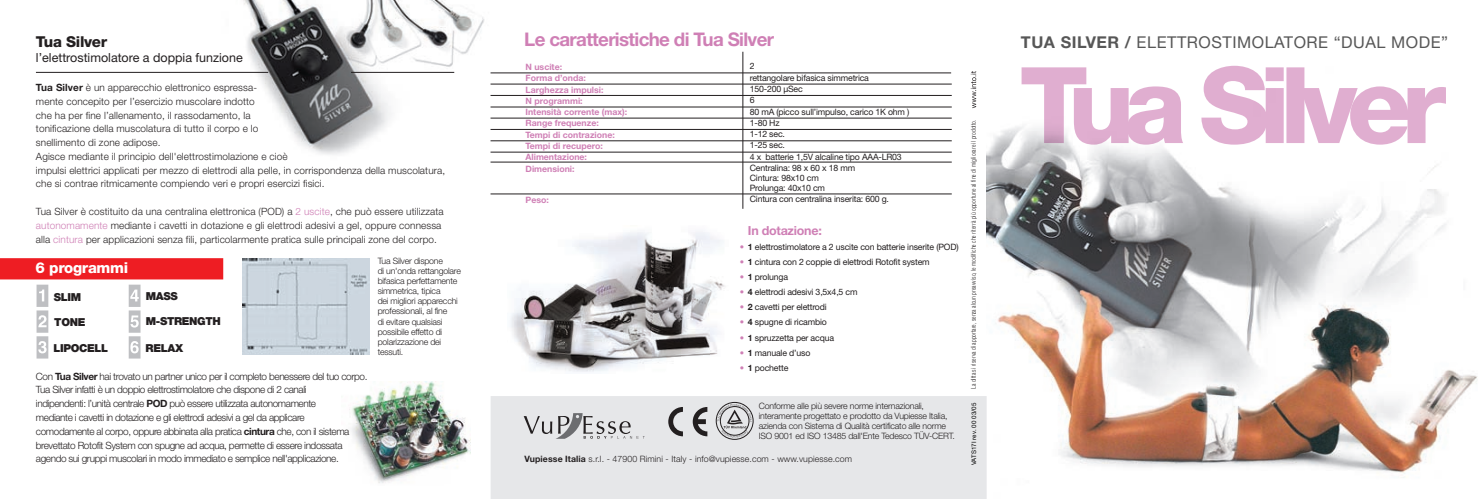
<style>
.page{position:relative;width:1484px;height:499px;background:#fff}
.page>*{position:absolute;margin:0;border:0;box-sizing:border-box;transform-origin:0 0}
.t1{font:700 18.75px "Helvetica Neue";letter-spacing:-.035em;color:#cf7fb5}
.t2{font:16.25px "Helvetica Neue";letter-spacing:.035em;color:#575757}
.t3{font:800 15px "Helvetica Neue";letter-spacing:-.02em;color:#fff}
.t4{font:800 15px "Helvetica Neue";letter-spacing:-.02em;color:#231f20}
.t5{font:12.5px "Helvetica Neue";color:#231f20}
.t6{font:700 12.5px "Helvetica Neue";letter-spacing:-.02em;color:#cf7fb5}
.t7{font:900 11px "Helvetica Neue";letter-spacing:-.03em;color:#231f20}
.t8{font:300 10px/13.8px "Helvetica Neue";letter-spacing:.01em;color:#231f20}
.t9{font:300 10px/13.8px "Helvetica Neue";letter-spacing:-.04em;color:#231f20}
.t10{font:8.75px/11.2px "Helvetica Neue";letter-spacing:-.02em;color:#231f20}
.t11{font:300 8.75px/10px "Helvetica Neue";letter-spacing:-.02em;color:#231f20}
.t12{font:700 8.75px/11.2px "Helvetica Neue";color:#cf7fb5}
.t13{font:300 8.75px "Helvetica Neue";letter-spacing:.01em;color:#231f20}
.t14{font:300 condensed 6.25px "Helvetica";color:#231f20}
.t15{font:6.25px "Helvetica Neue";letter-spacing:.01em;color:#000}
.s1{font-weight:700}
.s2{color:#cf7fb5}
.s3{font-weight:700;color:#cf7fb5}
</style>
<div class="page">
<img style="left:986px;top:65px;width:492px;height:432px">
<img style="left:0;top:0;width:485px;height:454px">
<img style="left:342px;top:381px;width:128px;height:102px">
<div style="left:490px;top:395px;width:496px;height:103px;background:#e6e7e9"></div>
<svg style="left:668px;top:407px;width:15px;height:28px"></svg>
<svg style="left:692px;top:407px;width:15px;height:28px"></svg>
<div style="left:716px;top:401px;width:37px;height:38px;border:1px solid #231f20;border-radius:50%"></div>
<svg style="left:717px;top:403px;width:34px;height:34px"></svg>
<svg style="left:523px;top:413px;width:122px;height:25px"></svg>
<svg style="left:970px;top:71px;width:6px;height:37px"></svg>
<svg style="left:490px;top:51px;width:461px;height:158px"></svg>
<img style="left:510px;top:232px;width:215px;height:140px">
<svg style="left:1021px;top:67px;width:161px;height:77px"></svg>
<svg style="left:1201px;top:66px;width:82px;height:78px"></svg>
<div style="left:1286px;top:67px;width:18px;height:76px;background:#e0aed0"></div>
<svg style="left:1299px;top:86px;width:146px;height:58px"></svg>
<div style="left:0;top:258px;width:223px;height:21px;background:#ee1d23"></div>
<svg style="left:37px;top:284px;width:11px;height:74px"></svg>
<svg style="left:129px;top:284px;width:11px;height:74px"></svg>
<svg style="left:36px;top:72px;width:232px;height:1px"></svg>
<svg style="left:351px;top:72px;width:103px;height:1px"></svg>
<img style="left:243px;top:258px;width:127px;height:95px">
<h1 class="t1" style="left:524px;top:28px;width:251px">Le caratteristiche di Tua Silver</h1>
<p class="t12" style="left:525px;top:61px;width:103px">N uscite:<br>Forma d’onda:<br>Larghezza impulsi:<br>N programmi:<br>Intensità corrente (max):<br>Range frequenze:<br>Tempi di contrazione:<br>Tempi di recupero:<br>Alimentazione:<br>Dimensioni:</p>
<p class="t12" style="left:525px;top:194px;width:25px">Peso:</p>
<h3 class="t4" style="left:36px;top:33px;width:73px">Tua Silver</h3>
<h2 class="t2" style="left:1020px;top:32px;width:429px"><span class="s1">TUA SILVER /</span> ELETTROSTIMOLATORE “DUAL MODE”</h2>
<p class="t5" style="left:36px;top:50px;width:208px">l’elettrostimolatore a doppia funzione</p>
<p class="t8" style="left:36px;top:80px;width:410px"><span class="s1">Tua Silver</span> è un apparecchio elettronico espressa-<br>mente concepito per l’esercizio muscolare indotto<br>che ha per fine l’allenamento, il rassodamento, la<br>tonificazione della muscolatura di tutto il corpo e lo<br>snellimento di zone adipose.<br>Agisce mediante il principio dell'elettrostimolazione e cioè<br>impulsi elettrici applicati per mezzo di elettrodi alla pelle, in corrispondenza della muscolatura, che si contrae ritmicamente compiendo veri e propri esercizi fisici.</p>
<p class="t8" style="left:36px;top:204px;width:409px">Tua Silver è costituito da una centralina elettronica (POD) a <span class="s2">2 uscite</span>, che può essere utilizzata <span class="s2">autonomamente</span> mediante i cavetti in dotazione e gli elettrodi adesivi a gel, oppure connessa alla <span class="s2">cintura</span> per applicazioni senza fili, particolarmente pratica sulle principali zone del corpo.</p>
<p class="t10" style="left:749px;top:60px;width:161px">2<br>rettangolare bifasica simmetrica<br>150-200 µSec<br>6<br>80 mA (picco sull’impulso, carico 1K ohm )<br>1-80 Hz<br>1-12 sec.<br>1-25 sec.<br>4 x batterie 1,5V alcaline tipo AAA-LR03<br>Centralina: 98 x 60 x 18 mm</p>
<p class="t10" style="left:749px;top:172px;width:77px;line-height:10px">Cintura: 98x10 cm<br>Prolunga: 40x10 cm</p>
<p class="t10" style="left:749px;top:193px;width:141px">Cintura con centralina inserita: 600 g.</p>
<p class="t6" style="left:748px;top:223px;width:75px">In dotazione:</p>
<p class="t10" style="left:739px;top:241px;width:220px"><span class="s3">•</span> <span class="s1">1</span> elettrostimolatore a 2 uscite con batterie inserite (POD)</p>
<p class="t10" style="left:739px;top:256px;width:191px"><span class="s3">•</span> <span class="s1">1</span> cintura con 2 coppie di elettrodi Rotofit system</p>
<p class="t10" style="left:739px;top:271px;width:50px"><span class="s3">•</span> <span class="s1">1</span> prolunga</p>
<p class="t10" style="left:739px;top:286px;width:119px"><span class="s3">•</span> <span class="s1">4</span> elettrodi adesivi 3,5x4,5 cm</p>
<p class="t10" style="left:739px;top:301px;width:88px"><span class="s3">•</span> <span class="s1">2</span> cavetti per elettrodi</p>
<p class="t10" style="left:739px;top:316px;width:89px"><span class="s3">•</span> <span class="s1">4</span> spugne di ricambio</p>
<p class="t10" style="left:739px;top:331px;width:96px"><span class="s3">•</span> <span class="s1">1</span> spruzzetta per acqua</p>
<p class="t10" style="left:739px;top:346px;width:72px"><span class="s3">•</span> <span class="s1">1</span> manuale d’uso</p>
<p class="t10" style="left:739px;top:361px;width:50px"><span class="s3">•</span> <span class="s1">1</span> pochette</p>
<p class="t14" style="left:969px;top:388px;width:270px;rotate:-90deg">La ditta si riserva di apportare, senza alcun preavviso, le modifiche che riterrà più opportune al fine di migliorare il prodotto.</p>
<p class="t11" style="left:377px;top:256px;width:85px">Tua Silver dispone<br>di un'onda rettangolare bifasica perfettamente simmetrica, tipica<br>dei migliori apparecchi professionali, al fine<br>di evitare qualsiasi possibile effetto di polarizzazione dei tessuti.</p>
<h3 class="t3" style="left:36px;top:259px;width:94px">6 programmi</h3>
<p class="t7" style="left:54px;top:290px;width:29px">SLIM</p>
<p class="t7" style="left:54px;top:315px;width:33px">TONE</p>
<p class="t7" style="left:53px;top:341px;width:56px">LIPOCELL</p>
<p class="t7" style="left:146px;top:289px;width:33px">MASS</p>
<p class="t7" style="left:146px;top:314px;width:76px">M-STRENGTH</p>
<p class="t7" style="left:146px;top:341px;width:39px">RELAX</p>
<p class="t9" style="left:36px;top:368px;width:333px">Con <span class="s1">Tua Silver</span> hai trovato un partner unico per il completo benessere del tuo corpo.<br>Tua Silver infatti è un doppio elettrostimolatore che dispone di 2 canali<br>indipendenti: l’unità centrale <span class="s1">POD</span> può essere utilizzata autonomamente<br>mediante i cavetti in dotazione e gli elettrodi adesivi a gel da applicare<br>comodamente al corpo, oppure abbinata alla pratica <span class="s1">cintura</span> che, con il sistema brevettato Rotofit System con spugne ad acqua, permette di essere indossata agendo sui gruppi muscolari in modo immediato e semplice nell'applicazione.</p>
<p class="t11" style="left:758px;top:399px;width:198px">Conforme alle più severe norme internazionali, interamente progettato e prodotto da Vupiesse Italia, azienda con Sistema di Qualità certificato alle norme ISO 9001 ed ISO 13485 dall'Ente Tedesco TÜV-CERT.</p>
<p class="t15" style="left:970px;top:464px;width:64px;rotate:-90deg">VATS17I rev. 00 03/05</p>
<p class="t13" style="left:524px;top:452px;width:329px"><span class="s1">Vupiesse Italia</span> s.r.l. - 47900 Rimini - Italy - info@vupiesse.com - www.vupiesse.com</p>
</div>
